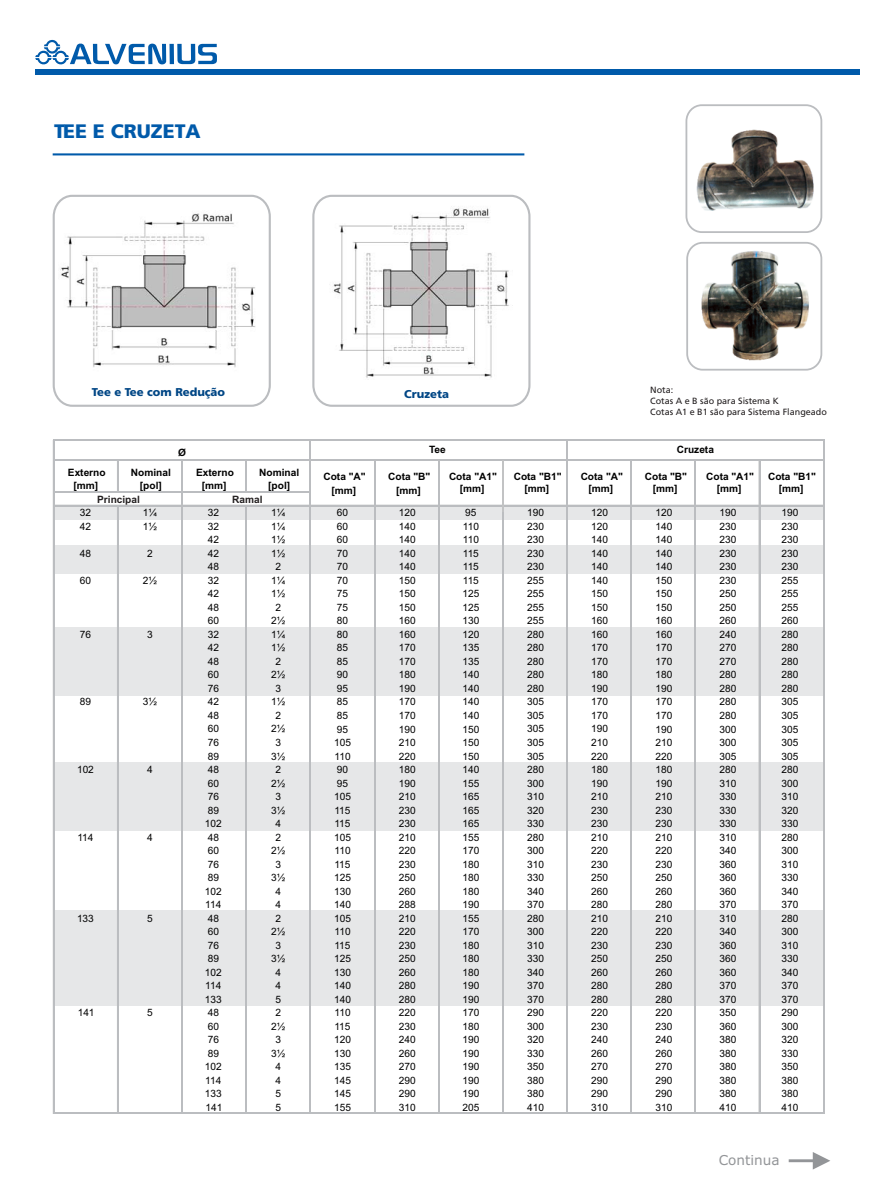
<style>
.page{position:relative;width:893px;height:1190px;background:#fff}
.page>*{position:absolute;margin:0;border:0;box-sizing:border-box;transform-origin:0 0}
.t1{font:19.5px "Frutiger 55 Roman Bold";color:#005aaa}
.t2{font:13.65px "Verdana";color:#939598}
.t3{font:11.4px "Frutiger 55 Roman Bold";color:#004685}
.t4{font:10.05px/13.5px "Arial";color:#000;text-align:justify}
.t5{font:700 10.05px "Arial";color:#000}
.t6{font:700 10.05px "Arial";color:#231f20}
.t7{font:9px/10.6px "Frutiger 55 Roman";color:#231f20}
</style>
<div class="page">
<svg style="left:52px;top:194px;width:219px;height:213px"></svg>
<svg style="left:312px;top:194px;width:219px;height:213px"></svg>
<hr style="left:53px;top:154px;width:471px;height:1px;background:#005aaa">
<div style="left:53px;top:505px;width:771px;height:15px;background:#e6e7e8"></div>
<div style="left:53px;top:545px;width:771px;height:29px;background:#e6e7e8"></div>
<div style="left:53px;top:626px;width:771px;height:69px;background:#e6e7e8"></div>
<div style="left:53px;top:761px;width:771px;height:69px;background:#e6e7e8"></div>
<div style="left:53px;top:910px;width:771px;height:96px;background:#e6e7e8"></div>
<hr style="left:117px;top:460px;width:1px;height:33px;background:#bbbdc0">
<hr style="left:245px;top:460px;width:1px;height:33px;background:#c2c3c4">
<hr style="left:246px;top:460px;width:1px;height:32px;background:#bbbdc0">
<hr style="left:53px;top:440px;width:1px;height:674px;background:#bbbdc0">
<hr style="left:309px;top:441px;width:1px;height:672px;background:#c2c3c4">
<hr style="left:310px;top:441px;width:1px;height:672px;background:#bbbdc0">
<hr style="left:566px;top:441px;width:1px;height:672px;background:#bbbdc0">
<hr style="left:823px;top:440px;width:1px;height:674px;background:#bbbdc0">
<hr style="left:117px;top:506px;width:1px;height:607px;background:#bbbdc0">
<hr style="left:181px;top:460px;width:2px;height:653px;background:#bbbdc0">
<hr style="left:246px;top:506px;width:1px;height:607px;background:#bbbdc0">
<hr style="left:374px;top:505px;width:1px;height:608px;background:#bbbdc0">
<hr style="left:438px;top:506px;width:1px;height:607px;background:#bbbdc0">
<hr style="left:502px;top:506px;width:1px;height:607px;background:#bbbdc0">
<hr style="left:630px;top:460px;width:1px;height:653px;background:#bbbdc0">
<hr style="left:694px;top:460px;width:2px;height:653px;background:#bbbdc0">
<hr style="left:758px;top:460px;width:1px;height:654px;background:#c2c3c4">
<hr style="left:759px;top:460px;width:1px;height:654px;background:#bbbdc0">
<hr style="left:54px;top:440px;width:770px;height:1px;background:#bbbdc0">
<hr style="left:54px;top:459px;width:770px;height:1px;background:#bbbdc0">
<hr style="left:54px;top:491px;width:256px;height:2px;background:#bbbdc0">
<hr style="left:54px;top:505px;width:770px;height:1px;background:#bbbdc0">
<hr style="left:54px;top:1112px;width:770px;height:2px;background:#bbbdc0">
<hr style="left:374px;top:460px;width:1px;height:60px;background:#bbbdc0">
<hr style="left:438px;top:459px;width:1px;height:52px;background:#bbbdc0">
<hr style="left:502px;top:459px;width:1px;height:52px;background:#c2c3c4">
<svg style="left:812px;top:1152px;width:18px;height:17px"></svg>
<hr style="left:788px;top:1159px;width:25px;height:3px;background:#939598">
<img style="left:59px;top:206px;width:200px;height:172px">
<img style="left:329px;top:206px;width:183px;height:173px">
<div style="left:685px;top:104px;width:137px;height:129px;border:4px solid #bbbdc0;border-radius:15px"></div>
<div style="left:687px;top:106px;width:133px;height:125px;background:#fff;border-radius:15px"></div>
<div style="left:686px;top:242px;width:136px;height:128px;border:4px solid #bbbdc0;border-radius:15px"></div>
<div style="left:688px;top:244px;width:132px;height:125px;background:#fff;border-radius:15px"></div>
<img style="left:696px;top:129px;width:118px;height:82px">
<img style="left:701px;top:251px;width:108px;height:110px">
<svg style="left:35px;top:39px;width:182px;height:26px"></svg>
<div style="left:35px;top:69px;width:824px;height:6px;background:#005aaa"></div>
<h1 class="t1" style="left:54px;top:124px;width:148px">TEE E CRUZETA</h1>
<p class="t3" style="left:92px;top:388px;width:135px">Tee e Tee com Redução</p>
<p class="t3" style="left:404px;top:389px;width:46px">Cruzeta</p>
<p class="t7" style="left:650px;top:385px;width:178px">Nota:<br>Cotas A e B são para Sistema K<br>Cotas A1 e B1 são para Sistema Flangeado</p>
<p class="t5" style="left:178px;top:448px;width:9px">Ø</p>
<p class="t5" style="left:429px;top:446px;width:18px">Tee</p>
<p class="t5" style="left:676px;top:446px;width:39px">Cruzeta</p>
<p class="t5" style="left:68px;top:468px;width:39px">Externo</p>
<p class="t5" style="left:131px;top:468px;width:41px">Nominal</p>
<p class="t5" style="left:196px;top:468px;width:39px">Externo</p>
<p class="t5" style="left:259px;top:468px;width:41px">Nominal</p>
<p class="t5" style="left:73px;top:482px;width:26px">[mm]</p>
<p class="t5" style="left:140px;top:482px;width:23px">[pol]</p>
<p class="t5" style="left:202px;top:482px;width:26px">[mm]</p>
<p class="t5" style="left:268px;top:482px;width:23px">[pol]</p>
<p class="t4" style="left:80px;top:507px;width:13px">32<br>42</p>
<p class="t4" style="left:80px;top:547px;width:13px">48</p>
<p class="t4" style="left:80px;top:574px;width:13px">60</p>
<p class="t5" style="left:323px;top:472px;width:44px">Cota "A"</p>
<p class="t5" style="left:388px;top:472px;width:44px">Cota "B"</p>
<p class="t5" style="left:449px;top:472px;width:49px">Cota "A1"</p>
<p class="t5" style="left:513px;top:472px;width:49px">Cota "B1"</p>
<p class="t5" style="left:580px;top:472px;width:44px">Cota "A"</p>
<p class="t5" style="left:644px;top:472px;width:44px">Cota "B"</p>
<p class="t5" style="left:706px;top:472px;width:49px">Cota "A1"</p>
<p class="t5" style="left:768px;top:472px;width:49px">Cota "B1"</p>
<p class="t5" style="left:331px;top:487px;width:26px">[mm]</p>
<p class="t5" style="left:396px;top:487px;width:26px">[mm]</p>
<p class="t5" style="left:459px;top:484px;width:26px">[mm]</p>
<p class="t5" style="left:524px;top:484px;width:26px">[mm]</p>
<p class="t5" style="left:588px;top:484px;width:26px">[mm]</p>
<p class="t5" style="left:652px;top:484px;width:26px">[mm]</p>
<p class="t5" style="left:717px;top:484px;width:26px">[mm]</p>
<p class="t5" style="left:778px;top:484px;width:26px">[mm]</p>
<p class="t6" style="left:97px;top:496px;width:44px">Principal</p>
<p class="t6" style="left:232px;top:496px;width:32px">Ramal</p>
<p class="t4" style="left:143px;top:507px;width:16px">1¼<br>1½</p>
<p class="t4" style="left:147px;top:547px;width:7px">2</p>
<p class="t4" style="left:143px;top:574px;width:16px">2½</p>
<p class="t4" style="left:271px;top:507px;width:16px;text-align:center">1¼<br>1¼<br>1½<br>1½<br>2<br>1¼<br>1½<br>2<br>2½<br>1¼<br>1½<br>2<br>2½<br>3<br>1½<br>2<br>2½<br>3<br>3½<br>2<br>2½<br>3<br>3½<br>4<br>2<br>2½<br>3<br>3½<br>4<br>4<br>2<br>2½<br>3<br>3½<br>4<br>4<br>5<br>2<br>2½<br>3<br>3½<br>4<br>4<br>5<br>5</p>
<p class="t4" style="left:334px;top:507px;width:18px;text-align:left">60<br>60<br>60<br>70<br>70<br>70<br>75<br>75<br>80<br>80<br>85<br>85<br>90<br>95<br>85<br>85<br>95<br>105<br>110<br>90<br>95<br>105<br>115<br>115<br>105<br>110<br>115<br>125<br>130<br>140<br>105<br>110<br>115<br>125<br>130<br>140<br>140<br>110<br>115<br>120<br>130<br>135<br>145<br>145<br>155</p>
<p class="t4" style="left:399px;top:507px;width:18px">120<br>140<br>140<br>140<br>140<br>150<br>150<br>150<br>160<br>160<br>170<br>170<br>180<br>190<br>170<br>170<br>190<br>210<br>220<br>180<br>190<br>210<br>230<br>230<br>210<br>220<br>230<br>250<br>260<br>288<br>210<br>220<br>230<br>250<br>260<br>280<br>280<br>220<br>230<br>240<br>260<br>270<br>290<br>290<br>310</p>
<p class="t4" style="left:462px;top:507px;width:18px;text-align:left">95<br>110<br>110<br>115<br>115<br>115<br>125<br>125<br>130<br>120<br>135<br>135<br>140<br>140<br>140<br>140<br>150<br>150<br>150<br>140<br>155<br>165<br>165<br>165<br>155<br>170<br>180<br>180<br>180<br>190<br>155<br>170<br>180<br>180<br>180<br>190<br>190<br>170<br>180<br>190<br>190<br>190<br>190<br>190<br>205</p>
<p class="t4" style="left:527px;top:507px;width:18px">190<br>230<br>230<br>230<br>230<br>255<br>255<br>255<br>255<br>280<br>280<br>280<br>280<br>280<br>305<br>305<br>305<br>305<br>305<br>280<br>300<br>310<br>320<br>330<br>280<br>300<br>310<br>330<br>340<br>370<br>280<br>300<br>310<br>330<br>340<br>370<br>370<br>290<br>300<br>320<br>330<br>350<br>380<br>380<br>410</p>
<p class="t4" style="left:591px;top:507px;width:18px">120<br>120<br>140<br>140<br>140<br>140<br>150<br>150<br>160<br>160<br>170<br>170<br>180<br>190<br>170<br>170<br>190<br>210<br>220<br>180<br>190<br>210<br>230<br>230<br>210<br>220<br>230<br>250<br>260<br>280<br>210<br>220<br>230<br>250<br>260<br>280<br>280<br>220<br>230<br>240<br>260<br>270<br>290<br>290<br>310</p>
<p class="t4" style="left:655px;top:507px;width:18px">120<br>140<br>140<br>140<br>140<br>150<br>150<br>150<br>160<br>160<br>170<br>170<br>180<br>190<br>170<br>170<br>190<br>210<br>220<br>180<br>190<br>210<br>230<br>230<br>210<br>220<br>230<br>250<br>260<br>280<br>210<br>220<br>230<br>250<br>260<br>280<br>280<br>220<br>230<br>240<br>260<br>270<br>290<br>290<br>310</p>
<p class="t4" style="left:719px;top:507px;width:18px">190<br>230<br>230<br>230<br>230<br>230<br>250<br>250<br>260<br>240<br>270<br>270<br>280<br>280<br>280<br>280<br>300<br>300<br>305<br>280<br>310<br>330<br>330<br>330<br>310<br>340<br>360<br>360<br>360<br>370<br>310<br>340<br>360<br>360<br>360<br>370<br>370<br>350<br>360<br>380<br>380<br>380<br>380<br>380<br>410</p>
<p class="t4" style="left:781px;top:507px;width:18px">190<br>230<br>230<br>230<br>230<br>255<br>255<br>255<br>260<br>280<br>280<br>280<br>280<br>280<br>305<br>305<br>305<br>305<br>305<br>280<br>300<br>310<br>320<br>330<br>280<br>300<br>310<br>330<br>340<br>370<br>280<br>300<br>310<br>330<br>340<br>370<br>370<br>290<br>300<br>320<br>330<br>350<br>380<br>380<br>410</p>
<p class="t4" style="left:205px;top:507px;width:19px;text-align:left">32<br>32<br>42<br>42<br>48<br>32<br>42<br>48<br>60<br>32<br>42<br>48<br>60<br>76<br>42<br>48<br>60<br>76<br>89<br>48<br>60<br>76<br>89<br>102<br>48<br>60<br>76<br>89<br>102<br>114<br>48<br>60<br>76<br>89<br>102<br>114<br>133<br>48<br>60<br>76<br>89<br>102<br>114<br>133<br>141</p>
<p class="t4" style="left:80px;top:628px;width:13px">76</p>
<p class="t4" style="left:147px;top:628px;width:7px">3</p>
<p class="t4" style="left:143px;top:696px;width:16px">3½</p>
<p class="t4" style="left:80px;top:696px;width:13px">89</p>
<p class="t4" style="left:77px;top:763px;width:18px">102</p>
<p class="t4" style="left:147px;top:763px;width:7px">4</p>
<p class="t4" style="left:77px;top:831px;width:18px">114</p>
<p class="t4" style="left:147px;top:831px;width:7px">4</p>
<p class="t4" style="left:77px;top:912px;width:18px">133</p>
<p class="t4" style="left:147px;top:912px;width:7px">5</p>
<p class="t4" style="left:78px;top:1006px;width:18px">141</p>
<p class="t4" style="left:147px;top:1006px;width:7px">5</p>
<h2 class="t2" style="left:718px;top:1152px;width:62px">Continua</h2>
</div>
